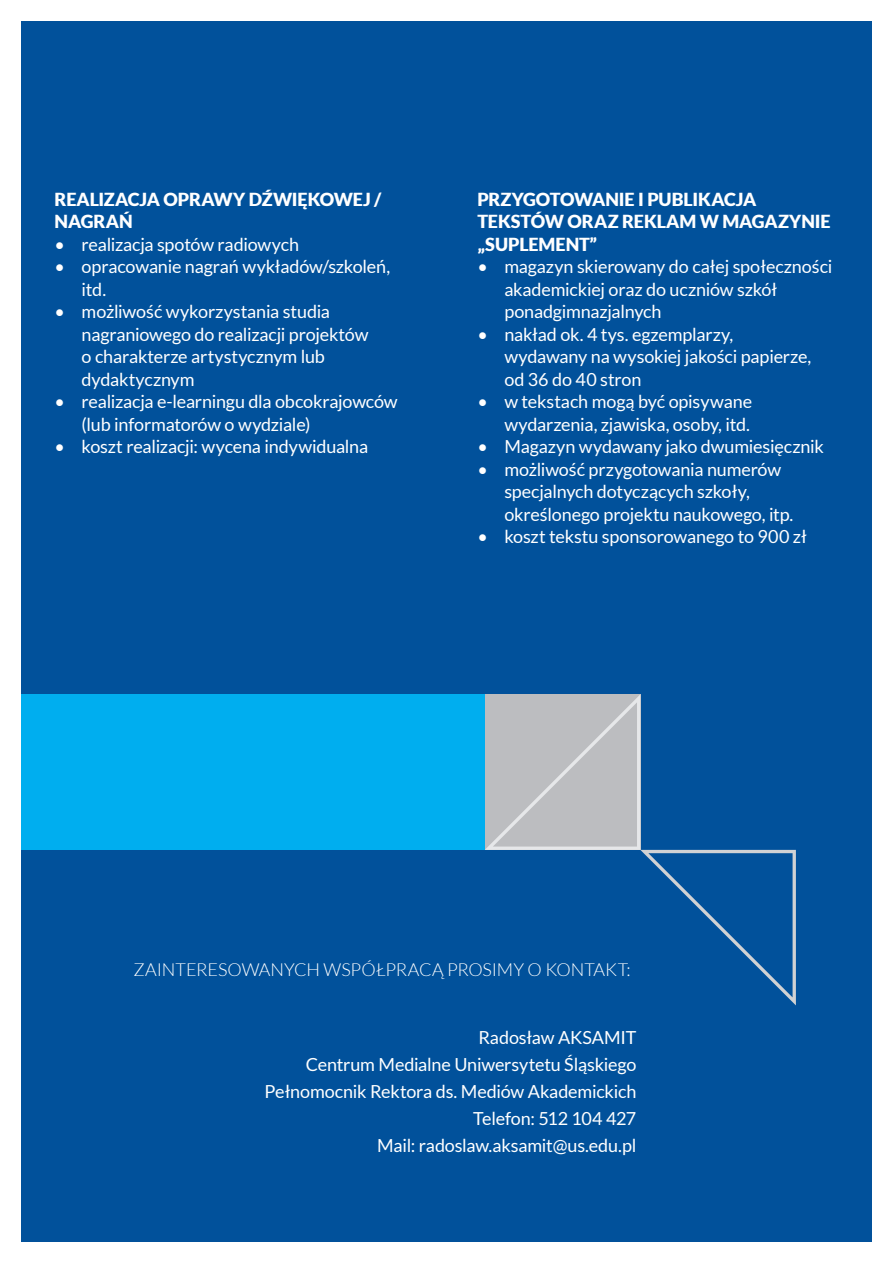
<style>
.page{position:relative;width:893px;height:1263px;background:#fff}
.page>*{position:absolute;margin:0;border:0;box-sizing:border-box;transform-origin:0 0}
.t1{font:18px/22.5px "Lato";letter-spacing:-.015em;color:#fff}
.t2{font:900 18px/22.5px "Lato";letter-spacing:-.01em;color:#fff}
.t3{font:300 18px "Lato";color:#fff}
</style>
<div class="page">
<div style="left:21px;top:21px;width:851px;height:1221px;background:#01519b"></div>
<svg style="left:485px;top:694px;width:311px;height:311px"></svg>
<div style="left:21px;top:694px;width:464px;height:156px;background:#00aeef"></div>
<p class="t2" style="left:55px;top:188px;width:328px">REALIZACJA OPRAWY DŹWIĘKOWEJ /<br>NAGRAŃ</p>
<p class="t1" style="left:55px;top:233px;width:246px">• realizacja spotów radiowych</p>
<p class="t1" style="left:82px;top:255px;width:310px;text-indent:-27px">• opracowanie nagrań wykładów/szkoleń, itd.</p>
<p class="t1" style="left:82px;top:300px;width:288px;text-indent:-27px">• możliwość wykorzystania studia nagraniowego do realizacji projektów o charakterze artystycznym lub dydaktycznym</p>
<p class="t1" style="left:82px;top:390px;width:317px;text-indent:-27px">• realizacja e-learningu dla obcokrajowców (lub informatorów o wydziale)</p>
<p class="t1" style="left:55px;top:435px;width:315px">• koszt realizacji: wycena indywidualna</p>
<p class="t2" style="left:477px;top:188px;width:355px">PRZYGOTOWANIE I PUBLIKACJA<br>TEKSTÓW ORAZ REKLAM W MAGAZYNIE „SUPLEMENT”</p>
<p class="t1" style="left:504px;top:255px;width:330px;text-indent:-27px">• magazyn skierowany do całej społeczności akademickiej oraz do uczniów szkół ponadgimnazjalnych</p>
<p class="t1" style="left:504px;top:323px;width:308px;text-indent:-27px">• nakład ok. 4 tys. egzemplarzy, wydawany na wysokiej jakości papierze, od 36 do 40 stron</p>
<p class="t1" style="left:477px;top:390px;width:276px;text-align:right">• w tekstach mogą być opisywane wydarzenia, zjawiska, osoby, itd.</p>
<p class="t1" style="left:477px;top:435px;width:348px">• Magazyn wydawany jako dwumiesięcznik</p>
<p class="t1" style="left:504px;top:458px;width:291px;text-indent:-27px">• możliwość przygotowania numerów specjalnych dotyczących szkoły, określonego projektu naukowego, itp.</p>
<p class="t1" style="left:477px;top:525px;width:331px">• koszt tekstu sponsorowanego to 900 zł</p>
<p class="t3" style="left:133px;top:959px;width:99px">ZAINTERESOWA</p>
<p class="t3" style="left:271px;top:959px;width:66px">NYCH WSPÓŁPRAC</p>
<p class="t3" style="left:432px;top:959px;width:27px">Ą PROS</p>
<p class="t3" style="left:492px;top:959px;width:140px">IMY O KONTAKT:</p>
<p class="t1" style="left:479px;top:1026px;width:92px">Radosław Aks</p>
<p class="t1" style="left:592px;top:1026px;width:24px">amit</p>
<p class="t1" style="left:306px;top:1053px;width:332px">Centrum Medialne Uniwersytetu Śląskiego</p>
<p class="t1" style="left:264px;top:1080px;width:373px">Pełnomocnik Rektora ds. Mediów Akademickich</p>
<p class="t1" style="left:473px;top:1107px;width:165px">Telefon: 512 104 427</p>
<p class="t1" style="left:377px;top:1134px;width:261px">Mail: radoslaw.aksamit@us.edu.pl</p>
</div>
